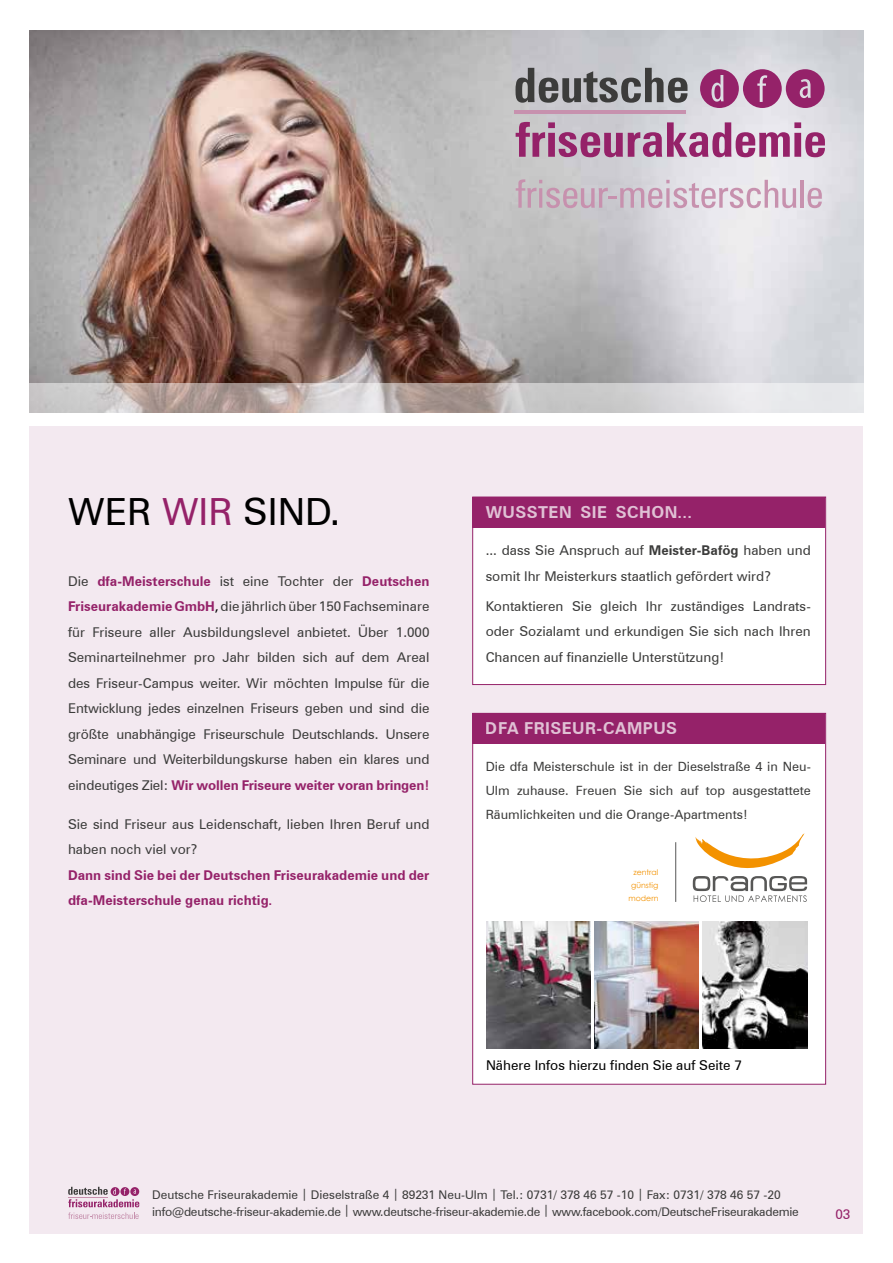
<style>
.page{position:relative;width:893px;height:1263px;background:#fff}
.page>*{position:absolute;margin:0;border:0;box-sizing:border-box;transform-origin:0 0}
.t1{font:37.5px "Zurich BT";color:#000}
.t2{font:700 16.5px "Zurich BT";letter-spacing:.03em;color:#f3e9f0}
.t3{font:13.5px/25.5px "Zurich BT";color:#3c3c3b;text-align:justify}
.t4{font:700 13.5px/25.5px "Zurich BT";color:#952269}
.t5{font:13.5px "Zurich BT";color:#000}
.t6{font:13.5px "Zurich BT";color:#952269}
.t7{font:12.75px/24px "Zurich BT";color:#3c3c3b;text-align:justify}
.t8{font:12px/16.5px "Zurich BT";letter-spacing:-.02em;color:#3c3c3b}
.t9{font:7.8px/12.9px "Century Gothic";color:#f39200;text-align:right}
.s1{color:#952269}
.s2{font-weight:700;color:#952269}
.s3{color:#000}
.s4{font-weight:700}
</style>
<div class="page">
<div style="left:30px;top:31px;width:833px;height:1202px;background:#f3e9f0"></div>
<img style="left:30px;top:31px;width:833px;height:352px">
<div style="left:17px;top:413px;width:859px;height:12px;background:#fff"></div>
<svg style="left:29px;top:383px;width:835px;height:30px"></svg>
<svg style="left:68px;top:1187px;width:71px;height:32px"></svg>
<div style="left:472px;top:497px;width:354px;height:188px;background:#fff;border:1px solid #952269"></div>
<div style="left:472px;top:497px;width:353px;height:30px;background:#952269"></div>
<div style="left:472px;top:713px;width:354px;height:371px;background:#fff;border:1px solid #952269"></div>
<div style="left:472px;top:713px;width:353px;height:31px;background:#952269"></div>
<img style="left:594px;top:921px;width:105px;height:128px">
<img style="left:703px;top:921px;width:104px;height:128px">
<img style="left:486px;top:921px;width:104px;height:128px">
<svg style="left:693px;top:833px;width:114px;height:69px"></svg>
<hr style="left:675px;top:842px;width:1px;height:60px;background:#575756">
<svg style="left:515px;top:68px;width:172px;height:35px;background:#8a8a8d"></svg>
<svg style="left:516px;top:122px;width:309px;height:35px;background:#ba89aa"></svg>
<hr style="left:513px;top:111px;width:172px;height:3px;background:#c791ae">
<svg style="left:700px;top:69px;width:125px;height:39px;background:#ae6293"></svg>
<svg style="left:516px;top:179px;width:280px;height:29px"></svg>
<hr style="left:800px;top:180px;width:4px;height:28px;background:#c791ae">
<svg style="left:807px;top:188px;width:15px;height:20px"></svg>
<h1 class="t1" style="left:68px;top:489px;width:274px">WER <span class="s1">WIR</span> SIND.</h1>
<p class="t3" style="left:68px;top:568px;width:363px">Die <span class="s2">dfa-Meisterschule</span> ist eine Tochter der <span class="s2">Deutschen Friseurakademie GmbH</span><span class="s3">,</span> die jährlich über 150 Fachseminare für Friseure aller Ausbildungslevel anbietet. Über 1.000<br>Seminarteilnehmer pro Jahr bilden sich auf dem Areal des Friseur-Campus weiter. Wir möchten Impulse für die Entwicklung jedes einzelnen Friseurs geben und sind die größte unabhängige Friseurschule Deutschlands. Unsere Seminare und Weiterbildungskurse haben ein klares und eindeutiges Ziel: <span class="s2">Wir wollen Friseure weiter voran bringen!</span></p>
<p class="t3" style="left:68px;top:811px;width:363px">Sie sind Friseur aus Leidenschaft, lieben Ihren Beruf und haben noch viel vor?</p>
<p class="t4" style="left:68px;top:862px;width:363px">Dann sind Sie bei der Deutschen Friseurakademie und der dfa-Meisterschule genau richtig.</p>
<p class="t2" style="left:486px;top:502px;width:208px">WUSSTEN SIE SCHON...</p>
<p class="t3" style="left:486px;top:537px;width:327px">... dass Sie Anspruch auf <span class="s4">Meister-Bafög</span> haben und somit Ihr Meisterkurs staatlich gefördert wird?</p>
<p class="t3" style="left:486px;top:593px;width:327px">Kontaktieren Sie gleich Ihr zuständiges Landrats&shy;oder Sozialamt und erkundigen Sie sich nach Ihren Chancen auf finanzielle Unterstützung!</p>
<p class="t2" style="left:486px;top:718px;width:193px">DFA FRISEUR-CAMPUS</p>
<p class="t7" style="left:486px;top:754px;width:327px">Die dfa Meisterschule ist in der Dieselstraße 4 in Neu-Ulm zuhause. Freuen Sie sich auf top ausgestattete Räumlichkeiten und die Orange-Apartments!</p>
<p class="t9" style="left:629px;top:866px;width:31px">zentral günstig modern</p>
<p class="t5" style="left:486px;top:1057px;width:257px">Nähere Infos hierzu finden Sie auf Seite 7</p>
<p class="t8" style="left:152px;top:1186px;width:648px">Deutsche Friseurakademie | Dieselstraße 4 | 89231 Neu-Ulm | Tel.: 0731/ 378 46 57 -10 | Fax: 0731/ 378 46 57 -20 info@deutsche-friseur-akademie.de | www.deutsche-friseur-akademie.de | www.facebook.com/DeutscheFriseurakademie</p>
<p class="t6" style="left:835px;top:1206px;width:16px">03</p>
</div>
